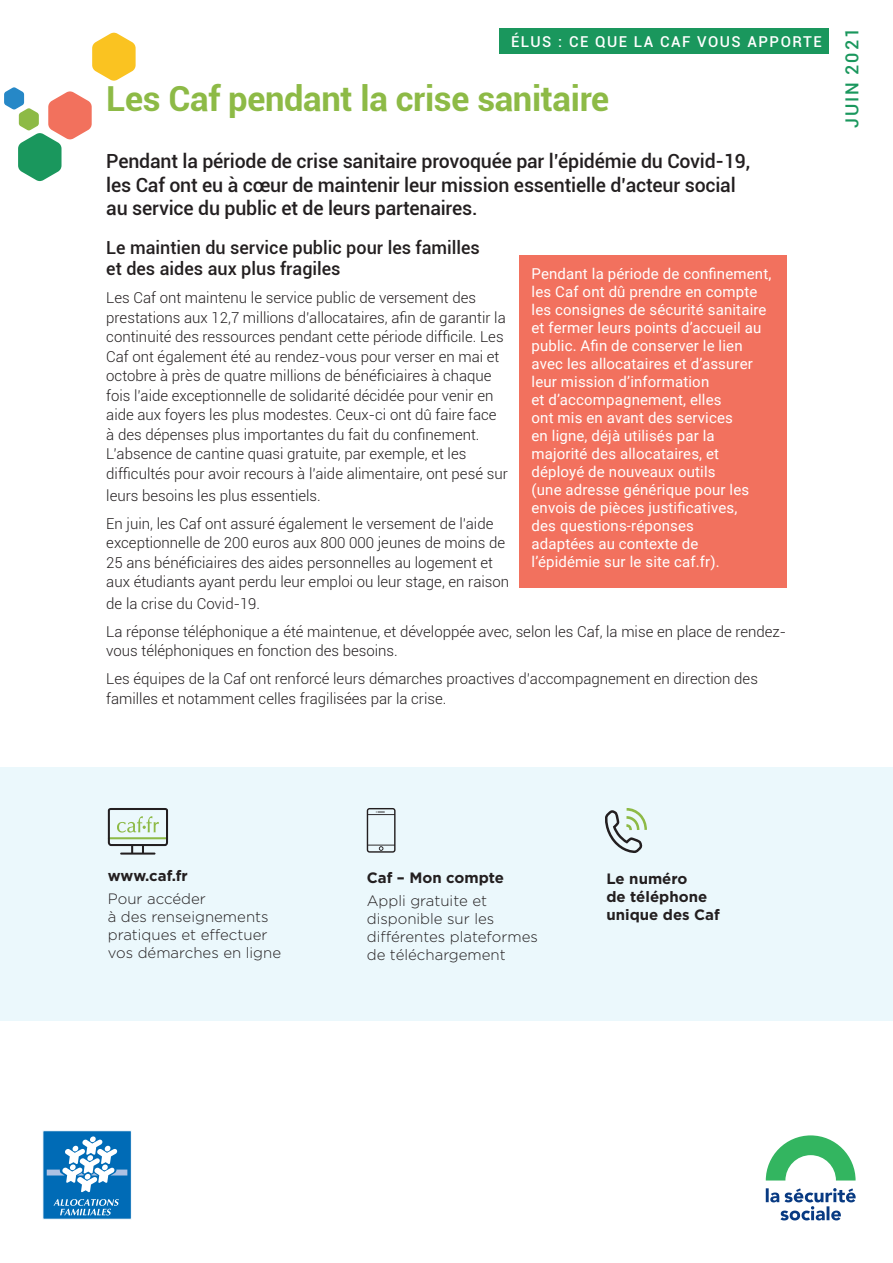
<style>
.page{position:relative;width:893px;height:1263px;background:#fff}
.page>*{position:absolute;margin:0;border:0;box-sizing:border-box;transform-origin:0 0}
.t1{font:700 34.5px "Roboto";letter-spacing:-.01em;color:#8dba46}
.t2{font:500 19.5px/23.4px "Roboto";letter-spacing:-.01em;color:#231f20}
.t3{font:500 18px/21.6px "Roboto";color:#231f20}
.t4{font:500 18px "Roboto";letter-spacing:.1em;color:#1a975d}
.t5{font:300 15px/19.5px "Roboto";color:#231f20}
.t6{font:15px/18px "Roboto";letter-spacing:.01em;color:#fff}
.t7{font:300 15px/18px "Gotham";color:#231f20}
.t8{font:700 15px/18px "Gotham";color:#231f20}
.t9{font:500 15px "Roboto";letter-spacing:.1em;color:#fff}
</style>
<div class="page">
<svg style="left:766px;top:1135px;width:90px;height:45px"></svg>
<svg style="left:766px;top:1188px;width:90px;height:32px"></svg>
<svg style="left:92px;top:33px;width:44px;height:48px"></svg>
<svg style="left:4px;top:87px;width:88px;height:94px"></svg>
<div style="left:499px;top:28px;width:329px;height:26px;background:#1a975d"></div>
<div style="left:43px;top:1130px;width:89px;height:89px;background:#006bb6;border:1px solid #fff"></div>
<svg style="left:47px;top:1136px;width:80px;height:56px"></svg>
<svg style="left:53px;top:1199px;width:66px;height:16px"></svg>
<div style="left:0;top:767px;width:893px;height:254px;background:#ebf8fc"></div>
<svg style="left:108px;top:808px;width:60px;height:47px"></svg>
<svg style="left:605px;top:808px;width:42px;height:45px"></svg>
<svg style="left:367px;top:808px;width:29px;height:45px"></svg>
<div style="left:519px;top:255px;width:268px;height:332px;background:#f2715e"></div>
<p class="t9" style="left:511px;top:31px;width:312px">ÉLUS : CE QUE LA CAF VOUS APPORTE</p>
<h1 class="t1" style="left:106px;top:74px;width:504px">Les Caf pendant la crise sanitaire</h1>
<h2 class="t2" style="left:106px;top:149px;width:645px">Pendant la période de crise sanitaire provoquée par l’épidémie du Covid-19, les Caf ont eu à cœur de maintenir leur mission essentielle d’acteur social au service du public et de leurs partenaires.</h2>
<p class="t3" style="left:106px;top:236px;width:375px">Le maintien du service public pour les familles et des aides aux plus fragiles</p>
<p class="t5" style="left:106px;top:288px;width:403px">Les Caf ont maintenu le service public de versement des prestations aux 12,7 millions d’allocataires, afin de garantir la continuité des ressources pendant cette période difficile. Les Caf ont également été au rendez-vous pour verser en mai et octobre à près de quatre millions de bénéficiaires à chaque fois l’aide exceptionnelle de solidarité décidée pour venir en aide aux foyers les plus modestes. Ceux-ci ont dû faire face à des dépenses plus importantes du fait du confinement.<br>L’absence de cantine quasi gratuite, par exemple, et les difficultés pour avoir recours à l’aide alimentaire, ont pesé sur</p>
<p class="t5" style="left:106px;top:481px;width:389px;line-height:28px">leurs besoins les plus essentiels.<br>En juin, les Caf ont assuré également le versement de l’aide</p>
<p class="t5" style="left:106px;top:532px;width:404px">exceptionnelle de 200 euros aux 800 000 jeunes de moins de<br>25 ans bénéficiaires des aides personnelles au logement et aux étudiants ayant perdu leur emploi ou leur stage, en raison</p>
<p class="t5" style="left:106px;top:589px;width:681px;line-height:28px">de la crise du Covid-19.<br>La réponse téléphonique a été maintenue, et développée avec, selon les Caf, la mise en place de rendez-</p>
<p class="t5" style="left:106px;top:636px;width:653px;line-height:28px">vous téléphoniques en fonction des besoins.<br>Les équipes de la Caf ont renforcé leurs démarches proactives d’accompagnement en direction des</p>
<p class="t5" style="left:106px;top:688px;width:342px">familles et notamment celles fragilisées par la crise.</p>
<p class="t6" style="left:531px;top:264px;width:241px">Pendant la période de confinement, les Caf ont dû prendre en compte les consignes de sécurité sanitaire et fermer leurs points d’accueil au public. Afin de conserver le lien avec les allocataires et d’assurer leur mission d’information<br>et d’accompagnement, elles<br>ont mis en avant des services<br>en ligne, déjà utilisés par la majorité des allocataires, et déployé de nouveaux outils<br>(une adresse générique pour les envois de pièces justificatives,<br>des questions-réponses<br>adaptées au contexte de<br>l’épidémie sur le site caf.fr).</p>
<p class="t4" style="left:839px;top:128px;width:101px;rotate:-90deg">JUIN 2021</p>
<p class="t8" style="left:108px;top:867px;width:81px">www.caf.fr</p>
<p class="t7" style="left:108px;top:889px;width:175px">Pour accéder<br>à des renseignements pratiques et effectuer vos démarches en ligne</p>
<p class="t8" style="left:367px;top:869px;width:139px">Caf – Mon compte</p>
<p class="t7" style="left:367px;top:891px;width:173px">Appli gratuite et disponible sur les différentes plateformes de téléchargement</p>
<p class="t8" style="left:606px;top:869px;width:115px">Le numéro<br>de téléphone unique des Caf</p>
</div>
